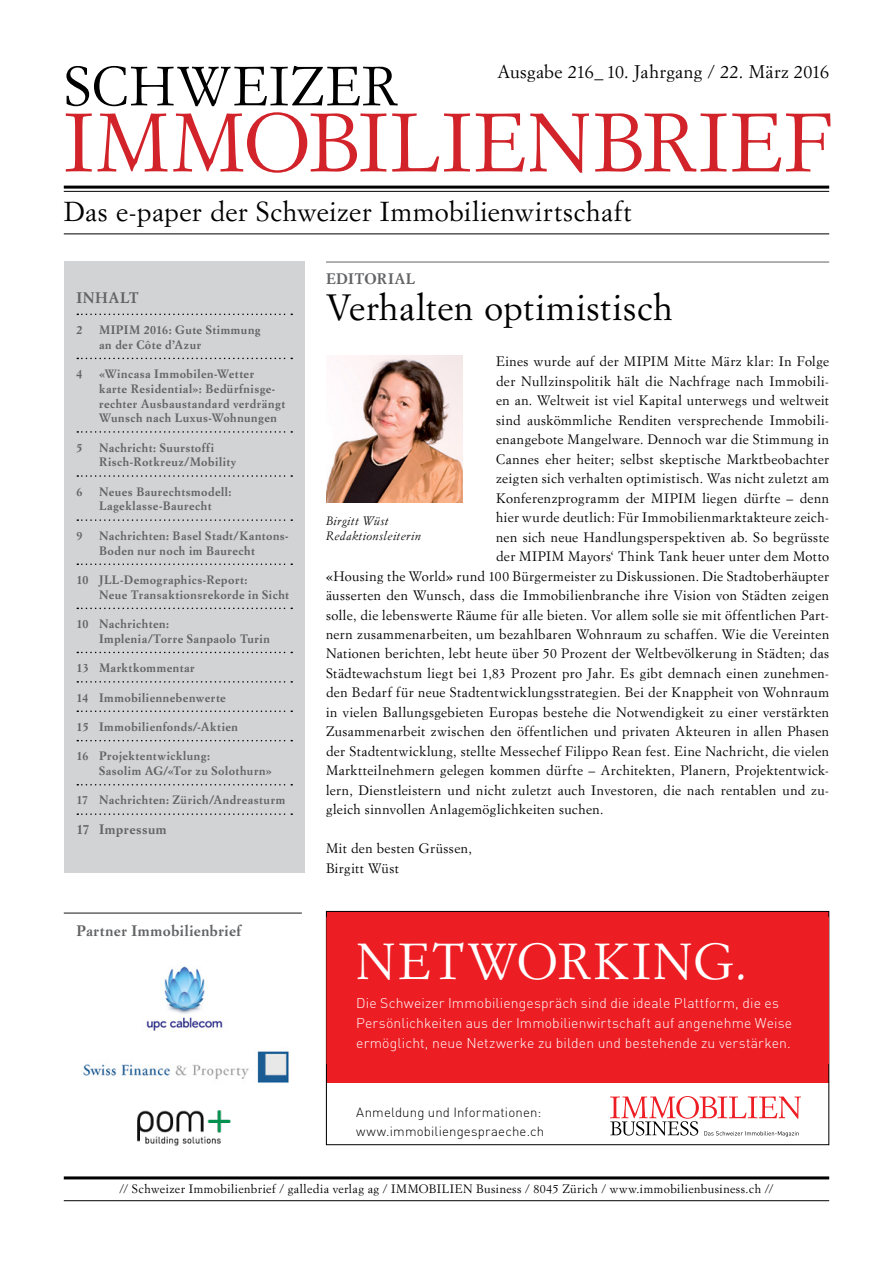
<style>
.page{position:relative;width:893px;height:1263px;background:#fff}
.page>*{position:absolute;margin:0;border:0;box-sizing:border-box;transform-origin:0 0}
.t1{font:81px "Simoncini Garamond Std";letter-spacing:.02em;color:#d2232a}
.t2{font:54px "Simoncini Garamond Std";letter-spacing:.025em;color:#000}
.t3{font:49.65px "Simoncini Garamond";letter-spacing:.05em;color:#fff}
.t4{font:36px "Simoncini Garamond Std";letter-spacing:.015em;color:#000}
.t5{font:27px "Simoncini Garamond Std";letter-spacing:.02em;color:#000}
.t6{font:18px "Simoncini Garamond Std";letter-spacing:.01em;color:#000}
.t7{font:700 15px "Simoncini Garamond Std";letter-spacing:.03em;color:#636466}
.t8{font:300 13.95px/20.2px "DIN Pro";letter-spacing:.01em;color:#fff}
.t9{font:13.5px/19.5px "Simoncini Garamond Std";letter-spacing:.03em;color:#000}
.t10{font:700 13.5px "Simoncini Garamond Std";letter-spacing:.04em;color:#636466}
.t11{font:300 13.2px/18.6px "DIN Pro";letter-spacing:.015em;color:#000}
.t12{font:700 12px/14.7px "Simoncini Garamond Std";letter-spacing:.04em;color:#636466}
.t13{font:12px "Simoncini Garamond Std";letter-spacing:.04em;color:#000}
.t14{font:italic 12px/15px "Simoncini Garamond Std";letter-spacing:.03em;color:#000}
</style>
<div class="page">
<div style="left:328px;top:913px;width:499px;height:170px;background:#ed1d24"></div>
<svg style="left:610px;top:1096px;width:191px;height:41px"></svg>
<div style="left:326px;top:917px;width:503px;height:146px;background:#ed1d24"></div>
<hr style="left:64px;top:186px;width:765px;height:3px;background:#000">
<hr style="left:64px;top:191px;width:765px;height:1px;background:#000">
<hr style="left:64px;top:1176px;width:765px;height:3px;background:#000">
<hr style="left:64px;top:1200px;width:765px;height:1px;background:#000">
<hr style="left:64px;top:233px;width:765px;height:1px;background:#000">
<hr style="left:326px;top:262px;width:503px;height:1px;background:#636466">
<hr style="left:64px;top:912px;width:238px;height:2px;background:#636466">
<img style="left:326px;top:355px;width:136px;height:147px">
<img style="left:83px;top:1051px;width:206px;height:32px">
<div style="left:64px;top:261px;width:241px;height:612px;background:#d1d3d4"></div>
<svg style="left:77px;top:314px;width:215px;height:1px"></svg>
<svg style="left:77px;top:358px;width:215px;height:1px"></svg>
<svg style="left:77px;top:431px;width:215px;height:2px"></svg>
<svg style="left:77px;top:475px;width:215px;height:2px"></svg>
<svg style="left:77px;top:519px;width:215px;height:2px"></svg>
<svg style="left:77px;top:563px;width:215px;height:2px"></svg>
<svg style="left:77px;top:608px;width:215px;height:1px"></svg>
<svg style="left:77px;top:652px;width:215px;height:1px"></svg>
<svg style="left:77px;top:681px;width:215px;height:2px"></svg>
<svg style="left:77px;top:710px;width:215px;height:2px"></svg>
<svg style="left:77px;top:740px;width:215px;height:1px"></svg>
<svg style="left:77px;top:784px;width:215px;height:1px"></svg>
<svg style="left:77px;top:813px;width:215px;height:2px"></svg>
<img style="left:138px;top:1111px;width:92px;height:34px">
<img style="left:146px;top:966px;width:77px;height:65px">
<h3 class="t6" style="left:497px;top:60px;width:333px">Ausgabe 216_ 10. Jahrgang / 22. März 2016</h3>
<h2 class="t2" style="left:64px;top:53px;width:334px">SCHWEIZER</h2>
<h1 class="t1" style="left:64px;top:93px;width:770px">IMMOBILIENBRIEF</h1>
<h3 class="t5" style="left:64px;top:195px;width:570px">Das e-paper der Schweizer Immobilienwirtschaft</h3>
<p class="t7" style="left:77px;top:288px;width:64px">INHALT</p>
<p class="t12" style="left:77px;top:323px;width:7px">2</p>
<p class="t12" style="left:99px;top:323px;width:163px">MIPIM 2016: Gute Stimmung an der Côte d’Azur</p>
<p class="t12" style="left:77px;top:367px;width:7px">4</p>
<p class="t12" style="left:99px;top:367px;width:188px">«Wincasa Immobilen-Wetter<br>karte Residential»: Bedürfnisge&shy;rechter Ausbaustandard verdrängt<br>Wunsch nach Luxus-Wohnungen</p>
<p class="t12" style="left:77px;top:440px;width:7px">5</p>
<p class="t12" style="left:99px;top:440px;width:139px">Nachricht: Suurstoffi<br>Risch-Rotkreuz/Mobility</p>
<p class="t12" style="left:77px;top:484px;width:7px">6</p>
<p class="t12" style="left:99px;top:484px;width:134px">Neues Baurechtsmodell:<br>Lageklasse-Baurecht</p>
<p class="t12" style="left:77px;top:529px;width:7px">9</p>
<p class="t12" style="left:99px;top:529px;width:191px">Nachrichten: Basel Stadt/Kantons-<br>Boden nur noch im Baurecht</p>
<p class="t12" style="left:99px;top:573px;width:191px;text-indent:-23px">10 JLL-Demographics-Report:<br>Neue Transaktionsrekorde in Sicht</p>
<p class="t12" style="left:99px;top:617px;width:172px;text-indent:-23px">10 Nachrichten:<br>Implenia/Torre Sanpaolo Turin</p>
<p class="t12" style="left:77px;top:661px;width:120px">13 Marktkommentar</p>
<p class="t12" style="left:77px;top:690px;width:151px">14 Immobiliennebenwerte</p>
<p class="t12" style="left:77px;top:720px;width:163px">15 Immobilienfonds/-Aktien</p>
<p class="t12" style="left:99px;top:749px;width:174px;text-indent:-23px">16 Projektentwicklung:<br>Sasolim AG/«Tor zu Solothurn»</p>
<p class="t12" style="left:77px;top:793px;width:210px">17 Nachrichten: Zürich/Andreasturm</p>
<p class="t10" style="left:77px;top:821px;width:92px">17 Impressum</p>
<p class="t7" style="left:77px;top:922px;width:166px">Partner Immobilienbrief</p>
<p class="t7" style="left:326px;top:269px;width:91px">EDITORIAL</p>
<h3 class="t4" style="left:326px;top:285px;width:348px">Verhalten optimistisch</h3>
<p class="t9" style="left:496px;top:351px;width:335px">Eines wurde auf der MIPIM Mitte März klar: In Folge</p>
<p class="t9" style="left:496px;top:371px;width:335px">der Nullzinspolitik hält die Nachfrage nach Immobili-</p>
<p class="t9" style="left:496px;top:390px;width:335px">en an. Weltweit ist viel Kapital unterwegs und weltweit</p>
<p class="t9" style="left:496px;top:410px;width:335px">sind auskömmliche Renditen versprechende Immobili-</p>
<p class="t9" style="left:496px;top:429px;width:335px">enangebote Mangelware. Dennoch war die Stimmung in</p>
<p class="t9" style="left:496px;top:449px;width:335px">Cannes eher heiter; selbst skeptische Marktbeobachter</p>
<p class="t9" style="left:496px;top:468px;width:335px">zeigten sich verhalten optimistisch. Was nicht zuletzt am</p>
<p class="t9" style="left:496px;top:488px;width:335px">Konferenzprogramm der MIPIM liegen dürfte – denn</p>
<p class="t9" style="left:496px;top:507px;width:335px">hier wurde deutlich: Für Immobilienmarktakteure zeich-</p>
<p class="t9" style="left:496px;top:527px;width:335px">nen sich neue Handlungsperspektiven ab. So begrüsste</p>
<p class="t9" style="left:496px;top:546px;width:335px">der MIPIM Mayors‘ Think Tank heuer unter dem Motto</p>
<p class="t9" style="left:326px;top:566px;width:505px">«Housing the World» rund 100 Bürgermeister zu Diskussionen. Die Stadtoberhäupter</p>
<p class="t9" style="left:326px;top:585px;width:505px">äusserten den Wunsch, dass die Immobilienbranche ihre Vision von Städten zeigen</p>
<p class="t9" style="left:326px;top:605px;width:505px">solle, die lebenswerte Räume für alle bieten. Vor allem solle sie mit öffentlichen Part-</p>
<p class="t9" style="left:326px;top:624px;width:505px">nern zusammenarbeiten, um bezahlbaren Wohnraum zu schaffen. Wie die Vereinten</p>
<p class="t9" style="left:326px;top:644px;width:505px">Nationen berichten, lebt heute über 50 Prozent der Weltbevölkerung in Städten; das</p>
<p class="t9" style="left:326px;top:663px;width:505px">Städtewachstum liegt bei 1,83 Prozent pro Jahr. Es gibt demnach einen zunehmen-</p>
<p class="t9" style="left:326px;top:683px;width:505px">den Bedarf für neue Stadtentwicklungsstrategien. Bei der Knappheit von Wohnraum</p>
<p class="t9" style="left:326px;top:702px;width:505px">in vielen Ballungsgebieten Europas bestehe die Notwendigkeit zu einer verstärkten</p>
<p class="t9" style="left:326px;top:722px;width:505px">Zusammenarbeit zwischen den öffentlichen und privaten Akteuren in allen Phasen</p>
<p class="t9" style="left:326px;top:741px;width:505px">der Stadtentwicklung, stellte Messechef Filippo Rean fest. Eine Nachricht, die vielen</p>
<p class="t9" style="left:326px;top:761px;width:505px">Marktteilnehmern gelegen kommen dürfte – Architekten, Planern, Projektentwick-</p>
<p class="t9" style="left:326px;top:780px;width:505px">lern, Dienstleistern und nicht zuletzt auch Investoren, die nach rentablen und zu-</p>
<p class="t9" style="left:326px;top:800px;width:279px">gleich sinnvollen Anlagemöglichkeiten suchen.</p>
<p class="t9" style="left:326px;top:839px;width:147px">Mit den besten Grüssen,<br>Birgitt Wüst</p>
<p class="t14" style="left:326px;top:513px;width:97px">Birgitt Wüst<br>Redaktionsleiterin</p>
<h3 class="t3" style="left:356px;top:915px;width:393px">NETWORKING.</h3>
<p class="t8" style="left:356px;top:996px;width:437px">Persönlichkeiten aus der Immobilienwirtschaft auf angenehme Weise ermöglicht, neue Netzwerke zu bilden und bestehende zu verstärken.</p>
<h3 class="t3" style="left:356px;top:931px;width:393px">NETWORKING.</h3>
<p class="t8" style="left:356px;top:992px;width:437px">Die Schweizer Immobiliengespräch sind die ideale Plattform, die es<br>Persönlichkeiten aus der Immobilienwirtschaft auf angenehme Weise ermöglicht, neue Netzwerke zu bilden und bestehende zu verstärken.</p>
<p class="t11" style="left:356px;top:1102px;width:190px">Anmeldung und Informationen: www.immobiliengespraeche.ch</p>
<p class="t11" style="left:356px;top:1118px;width:186px">Anmeldung und Informationen:</p>
<p class="t13" style="left:120px;top:1181px;width:655px">// Schweizer Immobilienbrief / galledia verlag ag / IMMOBILIEN Business / 8045 Zürich / www.immobilienbusiness.ch //</p>
</div>
